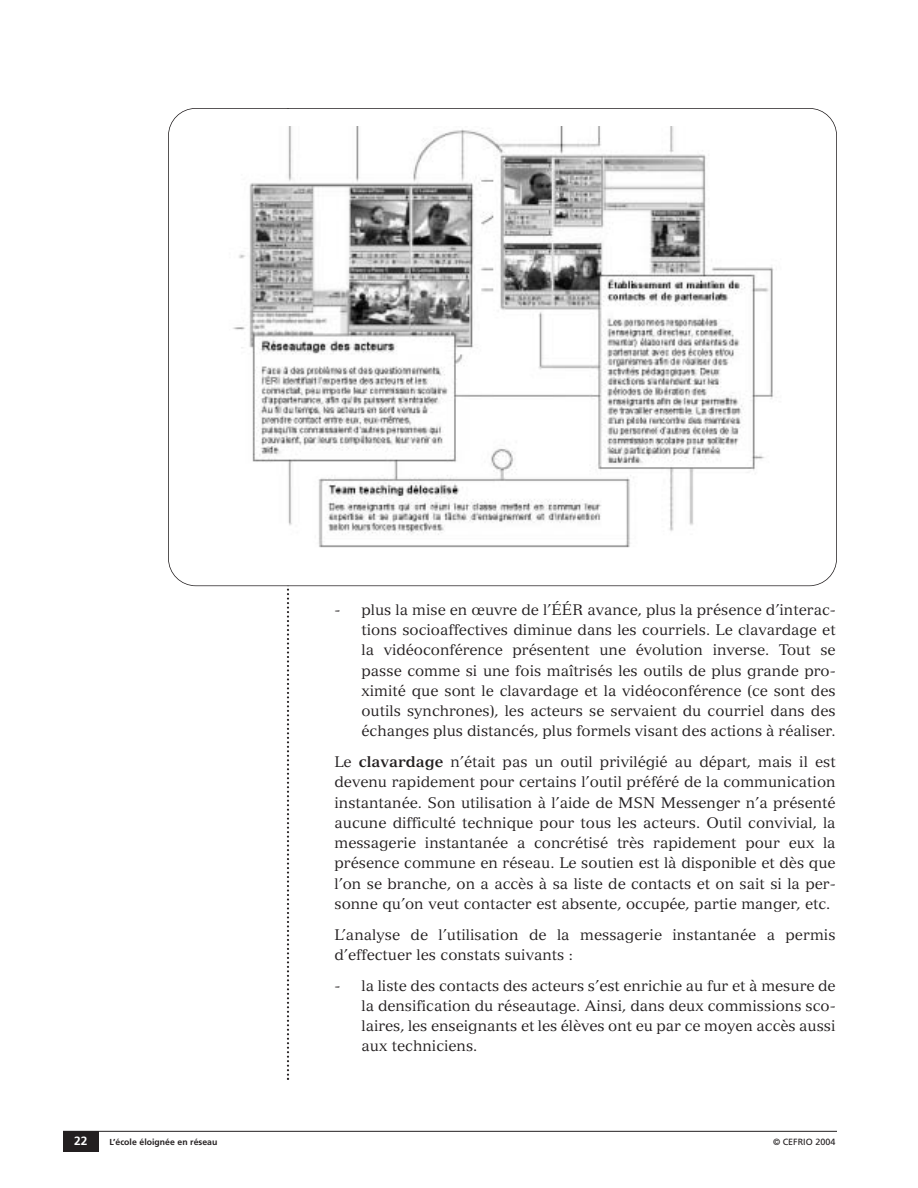
<style>
.page{position:relative;width:918px;height:1188px;background:#fff}
.page>*{position:absolute;margin:0;border:0;box-sizing:border-box;transform-origin:0 0}
.t1{font:15px/20.2px "Versailles";color:#231f20;text-align:justify}
.t2{font:700 12px "Frutiger";color:#fff}
.t3{font:9px "Frutiger";color:#231f20}
.t4{font:700 8.7px "Frutiger";color:#231f20}
.s1{font-weight:700}
</style>
<div class="page">
<svg style="left:287px;top:586px;width:2px;height:494px"></svg>
<div style="left:63px;top:1132px;width:36px;height:20px;background:#231f20"></div>
<hr style="left:63px;top:1131px;width:774px;height:1px;background:#231f20">
<img style="left:233px;top:127px;width:541px;height:421px">
<div style="left:168px;top:108px;width:669px;height:478px;border:2px solid #231f20;border-radius:28px"></div>
<p class="t1" style="left:362px;top:601px;width:476px;text-indent:-27px">- plus la mise en œuvre de l’ÉÉR avance, plus la présence d’interac&shy;tions socioaffectives diminue dans les courriels. Le clavardage et la vidéoconférence présentent une évolution inverse. Tout se passe comme si une fois maîtrisés les outils de plus grande pro&shy;ximité que sont le clavardage et la vidéoconférence (ce sont des outils synchrones), les acteurs se servaient du courriel dans des échanges plus distancés, plus formels visant des actions à réaliser.</p>
<p class="t1" style="left:334px;top:753px;width:503px">Le <span class="s1">clavardage</span> n’était pas un outil privilégié au départ, mais il est devenu rapidement pour certains l’outil préféré de la communication instantanée. Son utilisation à l’aide de MSN Messenger n’a présenté aucune difficulté technique pour tous les acteurs. Outil convivial, la messagerie instantanée a concrétisé très rapidement pour eux la présence commune en réseau. Le soutien est là disponible et dès que l’on se branche, on a accès à sa liste de contacts et on sait si la per&shy;sonne qu’on veut contacter est absente, occupée, partie manger, etc.</p>
<p class="t1" style="left:335px;top:926px;width:503px">L’analyse de l’utilisation de la messagerie instantanée a permis d’effectuer les constats suivants :</p>
<p class="t1" style="left:362px;top:977px;width:476px;text-indent:-27px">- la liste des contacts des acteurs s’est enrichie au fur et à mesure de la densification du réseautage. Ainsi, dans deux commissions sco&shy;laires, les enseignants et les élèves ont eu par ce moyen accès aussi aux techniciens.</p>
<p class="t2" style="left:74px;top:1136px;width:15px">22</p>
<p class="t4" style="left:110px;top:1138px;width:109px">L’école éloignée en réseau</p>
<p class="t3" style="left:773px;top:1138px;width:64px">© CEFRIO 2004</p>
</div>
